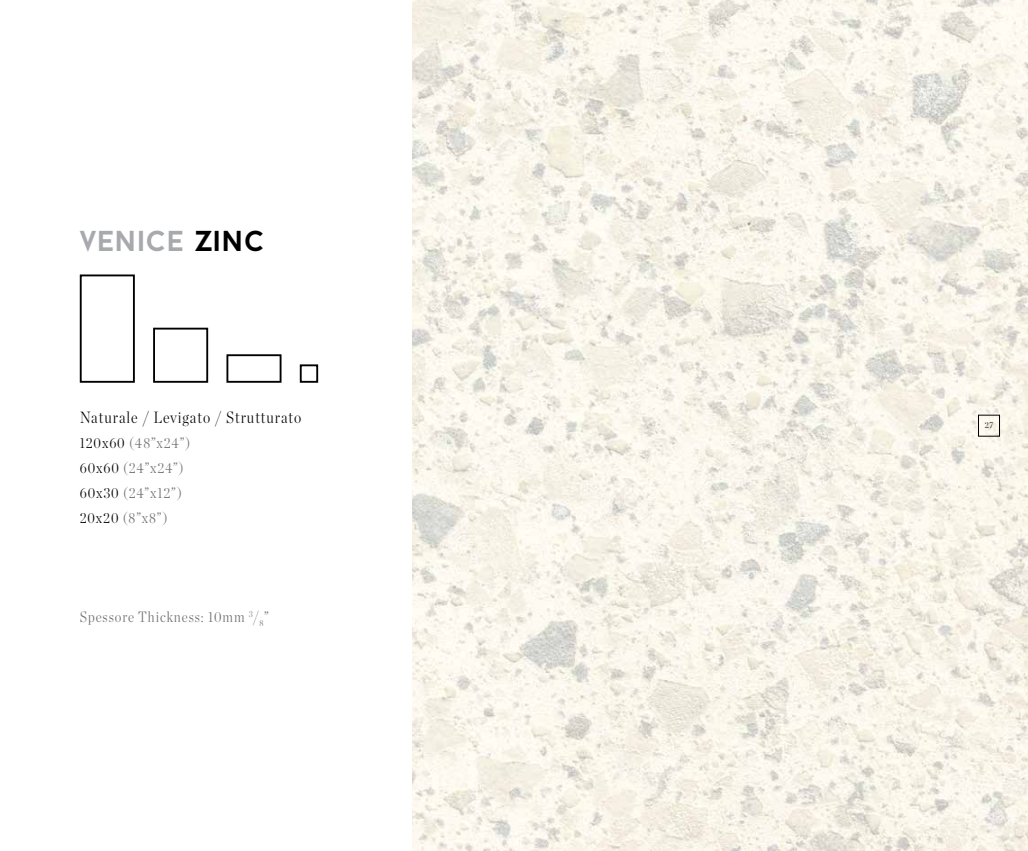
<style>
.page{position:relative;width:1028px;height:851px;background:#fff}
.page>*{position:absolute;margin:0;border:0;box-sizing:border-box;transform-origin:0 0}
.t1{font:700 28.75px "Baron Neue";letter-spacing:.03em;color:#a7a9ac}
.t2{font:300 16.25px "Chronicle Disp Cond";letter-spacing:.06em;color:#000}
.t3{font:300 15px/25px "Chronicle Disp Cond";letter-spacing:.06em;color:#6d6e71}
.t4{font:300 8.75px "Chronicle Disp Cond";color:#000}
.s1{color:#000}
</style>
<div class="page">
<img style="left:412px;top:0;width:616px;height:850px">
<div style="left:80px;top:274px;width:55px;height:108px;border:2px solid #000"></div>
<div style="left:153px;top:327px;width:55px;height:55px;border:2px solid #000"></div>
<div style="left:226px;top:354px;width:55px;height:28px;border:2px solid #000"></div>
<div style="left:300px;top:364px;width:18px;height:18px;border:2px solid #000"></div>
<h1 class="t1" style="left:80px;top:222px;width:186px">VENICE <span class="s1">ZINC</span></h1>
<p class="t2" style="left:80px;top:405px;width:223px">Naturale / Levigato / Strutturato</p>
<p class="t3" style="left:80px;top:429px;width:112px"><span class="s1">120x60</span> (48”x24”)<br><span class="s1">60x60</span> (24”x24”)<br><span class="s1">60x30</span> (24”x12”)<br><span class="s1">20x20</span> (8”x8”)</p>
<p class="t3" style="left:80px;top:603px;width:191px">Spessore Thickness: 10mm <sup>3</sup>/<sub>8</sub>”</p>
<p class="t4" style="left:984px;top:418px;width:10px">27</p>
</div>
